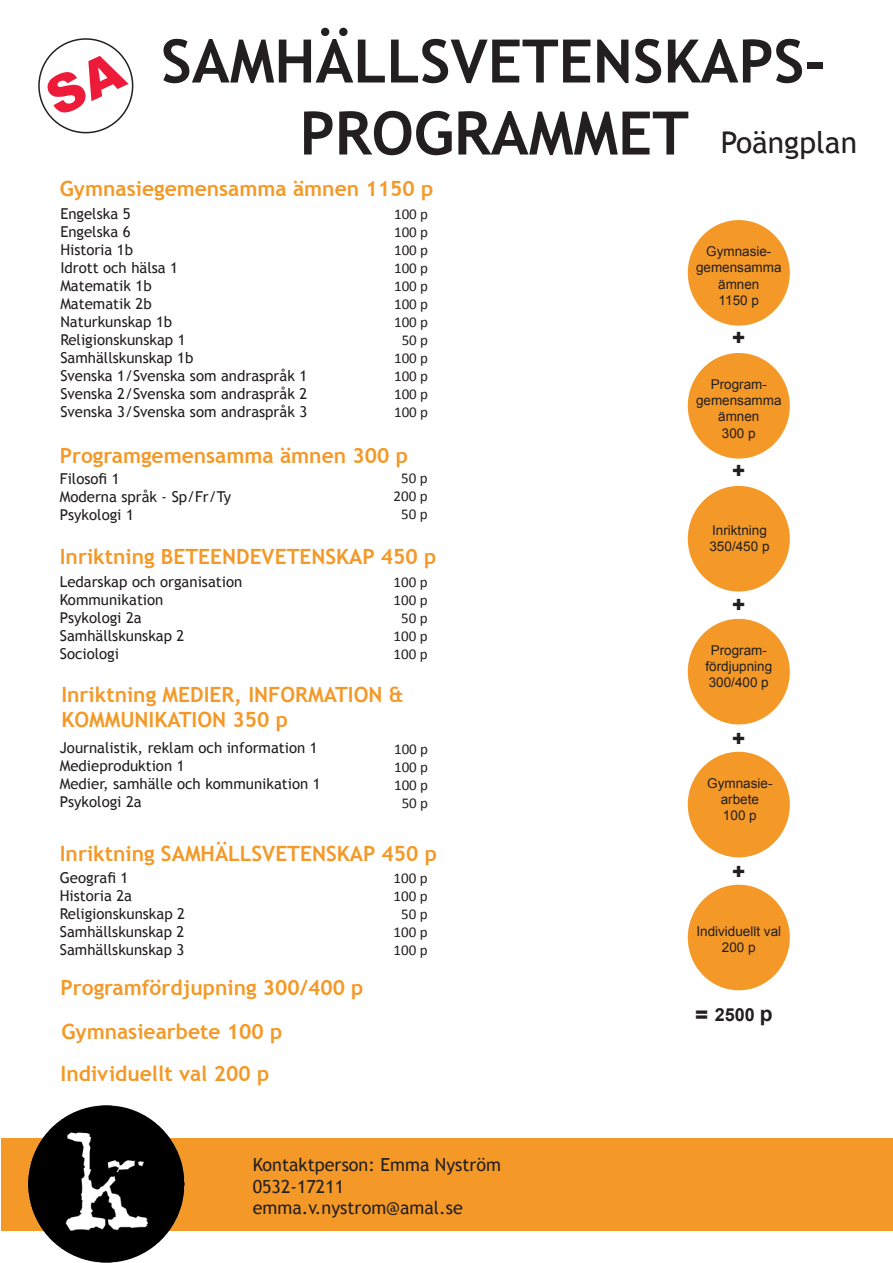
<style>
.page{position:relative;width:893px;height:1263px;background:#fff}
.page>*{position:absolute;margin:0;border:0;box-sizing:border-box;transform-origin:0 0}
.t1{font:700 60px/72px "Trebuchet MS";color:#231f20}
.t2{font:700 21px/42.9px "Trebuchet MS";color:#f49927}
.t3{font:900 21px "Arial";color:#231f20}
.t4{font:18px/21.6px "Trebuchet MS";color:#231f20}
.t5{font:700 18px "Arial";color:#231f20}
.t6{font:15px/18px "Trebuchet MS";color:#231f20}
.t7{font:15px/18px "Calibri";color:#231f20;text-align:center}
.t8{font:13.5px/16.2px "Arial";color:#231f20;text-align:center}
.s1{font-weight:400;font-size:30px}
.s2{font-size:21px}
</style>
<div class="page">
<div style="left:1px;top:1138px;width:892px;height:92px;background:#f49927"></div>
<div style="left:688px;top:220px;width:102px;height:106px;background:#f49927;border-radius:50%"></div>
<div style="left:688px;top:353px;width:102px;height:106px;background:#f49927;border-radius:50%"></div>
<div style="left:688px;top:486px;width:102px;height:105px;background:#f49927;border-radius:50%"></div>
<div style="left:688px;top:885px;width:102px;height:105px;background:#f49927;border-radius:50%"></div>
<div style="left:688px;top:752px;width:102px;height:105px;background:#f49927;border-radius:50%"></div>
<div style="left:688px;top:619px;width:102px;height:105px;background:#f49927;border-radius:50%"></div>
<img style="left:28px;top:1106px;width:156px;height:156px">
<svg style="left:38px;top:38px;width:96px;height:96px"></svg>
<h1 class="t1" style="left:300px;top:25px;width:559px;text-indent:-139px">SAMHÄLLSVETENSKAPS-<br>PROGRAMMET <span class="s1">Poängplan</span></h1>
<h2 class="t2" style="left:60px;top:167px;width:375px">Gymnasiegemensamma ämnen 1150 p</h2>
<p class="t7" style="left:394px;top:205px;width:36px">100 p<br>100 p<br>100 p<br>100 p<br>100 p<br>100 p<br>100 p<br>50 p<br>100 p<br>100 p<br>100 p<br>100 p</p>
<h2 class="t2" style="left:60px;top:434px;width:350px">Programgemensamma ämnen 300 p</h2>
<p class="t6" style="left:60px;top:470px;width:173px">Filosofi 1<br>Moderna språk - Sp/Fr/Ty<br>Psykologi 1</p>
<p class="t7" style="left:394px;top:469px;width:36px">50 p<br>200 p<br>50 p</p>
<h2 class="t2" style="left:60px;top:535px;width:378px">Inriktning BETEENDEVETENSKAP 450 p</h2>
<p class="t6" style="left:60px;top:572px;width:184px">Ledarskap och organisation<br>Kommunikation<br>Psykologi 2a<br>Samhällskunskap 2<br>Sociologi</p>
<p class="t7" style="left:394px;top:573px;width:36px">100 p<br>100 p<br>50 p<br>100 p<br>100 p</p>
<p class="t6" style="left:60px;top:205px;width:248px">Engelska 5<br>Engelska 6<br>Historia 1b<br>Idrott och hälsa 1<br>Matematik 1b<br>Matematik 2b<br>Naturkunskap 1b<br>Religionskunskap 1<br>Samhällskunskap 1b<br>Svenska 1/Svenska som andraspråk 1<br>Svenska 2/Svenska som andraspråk 2<br>Svenska 3/Svenska som andraspråk 3</p>
<h2 class="t2" style="left:61px;top:682px;width:344px;line-height:25.2px">Inriktning MEDIER, INFORMATION &amp;<br>KOMMUNIKATION 350 p</h2>
<p class="t6" style="left:60px;top:739px;width:262px">Journalistik, reklam och information 1<br>Medieproduktion 1<br>Medier, samhälle och kommunikation 1<br>Psykologi 2a</p>
<p class="t7" style="left:394px;top:740px;width:36px">100 p<br>100 p<br>100 p<br>50 p</p>
<h2 class="t2" style="left:60px;top:832px;width:379px">Inriktning SAMHÄLLSVETENSKAP 450 p</h2>
<p class="t6" style="left:60px;top:869px;width:127px">Geografi 1<br>Historia 2a<br>Religionskunskap 2<br>Samhällskunskap 2<br>Samhällskunskap 3</p>
<p class="t7" style="left:394px;top:869px;width:36px">100 p<br>100 p<br>50 p<br>100 p<br>100 p</p>
<h2 class="t2" style="left:61px;top:966px;width:304px">Programfördjupning 300/400 p<br>Gymnasiearbete 100 p<br>Individuellt val 200 p</h2>
<p class="t4" style="left:253px;top:1154px;width:250px">Kontaktperson: Emma Nyström<br>0532-17211 emma.v.nystrom@amal.se</p>
<p class="t8" style="left:696px;top:243px;width:87px">Gymnasie&shy;gemensamma ämnen<br>1150 p</p>
<h2 class="t3" style="left:732px;top:322px;width:15px">+</h2>
<p class="t8" style="left:696px;top:376px;width:87px">Program&shy;gemensamma ämnen<br>300 p</p>
<h2 class="t3" style="left:732px;top:455px;width:15px">+</h2>
<p class="t8" style="left:709px;top:523px;width:62px;text-align:left">Inriktning<br>350/450 p</p>
<h2 class="t3" style="left:732px;top:589px;width:15px">+</h2>
<p class="t8" style="left:705px;top:642px;width:68px">Program&shy;fördjupning<br>300/400 p</p>
<h2 class="t3" style="left:732px;top:723px;width:15px">+</h2>
<p class="t8" style="left:707px;top:775px;width:67px">Gymnasie&shy;arbete<br>100 p</p>
<h2 class="t3" style="left:732px;top:857px;width:15px">+</h2>
<p class="t8" style="left:696px;top:923px;width:86px">Individuellt val<br>200 p</p>
<h2 class="t3" style="left:695px;top:999px;width:15px">=</h2>
<p class="t5" style="left:715px;top:1002px;width:59px">2500 <span class="s2">p</span></p>
</div>
